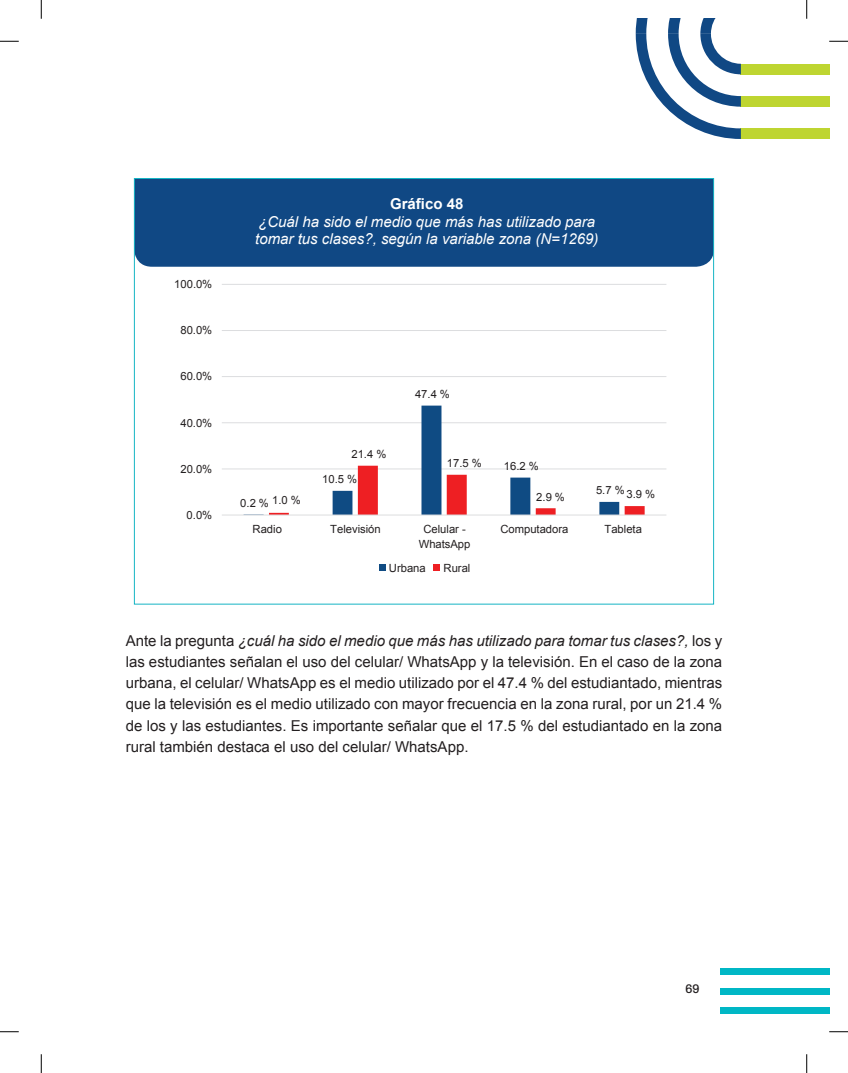
<style>
.page{position:relative;width:848px;height:1073px;background:#fff}
.page>*{position:absolute;margin:0;border:0;box-sizing:border-box;transform-origin:0 0}
.t1{font:15px/21.2px "Arial";color:#231f20;text-align:justify}
.t2{font:italic 15px/17.5px "Arial";color:#fff}
.t3{font:700 15px "Arial";color:#fff}
.t4{font:500 12.5px "Archivo";color:#231f20}
.t5{font:11.25px/14.2px "Arial";color:#231f20;text-align:center}
.s1{font-style:italic}
</style>
<div class="page">
<div style="left:720px;top:1007px;width:109px;height:6px;background:#00b7c5"></div>
<div style="left:720px;top:988px;width:109px;height:6px;background:#00b7c5"></div>
<div style="left:720px;top:968px;width:109px;height:6px;background:#00b7c5"></div>
<div style="left:740px;top:64px;width:89px;height:10px;background:#bed531"></div>
<div style="left:740px;top:96px;width:89px;height:11px;background:#bed531"></div>
<div style="left:740px;top:128px;width:89px;height:11px;background:#bed531"></div>
<svg style="left:635px;top:19px;width:105px;height:120px"></svg>
<div style="left:136px;top:180px;width:576px;height:87px;background:#104884"></div>
<hr style="left:222px;top:468px;width:444px;height:1px;background:#dcdddf">
<hr style="left:222px;top:422px;width:444px;height:1px;background:#dcdddf">
<hr style="left:222px;top:376px;width:444px;height:1px;background:#dcdddf">
<hr style="left:222px;top:330px;width:444px;height:1px;background:#dcdddf">
<hr style="left:222px;top:284px;width:444px;height:1px;background:#dcdddf">
<svg style="left:243px;top:405px;width:199px;height:65px"></svg>
<svg style="left:269px;top:465px;width:375px;height:49px"></svg>
<hr style="left:222px;top:514px;width:444px;height:1px;background:#dcdddf">
<div style="left:379px;top:564px;width:6px;height:7px;background:#0f4b83"></div>
<div style="left:433px;top:564px;width:7px;height:7px;background:#ee1f23"></div>
<svg style="left:0;top:40px;width:19px;height:2px"></svg>
<svg style="left:829px;top:40px;width:19px;height:2px"></svg>
<svg style="left:0;top:1031px;width:19px;height:1px"></svg>
<svg style="left:829px;top:1031px;width:19px;height:1px"></svg>
<svg style="left:40px;top:0;width:2px;height:19px"></svg>
<svg style="left:40px;top:1054px;width:2px;height:18px"></svg>
<svg style="left:806px;top:0;width:1px;height:19px"></svg>
<svg style="left:806px;top:1054px;width:1px;height:18px"></svg>
<p class="t5" style="left:174px;top:277px;width:40px">100.0%</p>
<p class="t5" style="left:180px;top:323px;width:33px">80.0%</p>
<p class="t5" style="left:180px;top:369px;width:33px">60.0%</p>
<p class="t5" style="left:180px;top:415px;width:33px">40.0%</p>
<p class="t5" style="left:180px;top:462px;width:33px">20.0%</p>
<p class="t5" style="left:187px;top:508px;width:27px">0.0%</p>
<p class="t3" style="left:390px;top:194px;width:75px">Gráfico 48</p>
<p class="t2" style="left:255px;top:213px;width:345px">¿Cuál ha sido el medio que más has utilizado para tomar tus clases?, según la variable zona (N=1269)</p>
<p class="t5" style="left:272px;top:493px;width:30px">1.0 %</p>
<p class="t5" style="left:240px;top:496px;width:30px">0.2 %</p>
<p class="t5" style="left:351px;top:447px;width:36px">21.4 %</p>
<p class="t5" style="left:322px;top:472px;width:36px">10.5 %</p>
<p class="t5" style="left:415px;top:387px;width:36px">47.4 %</p>
<p class="t5" style="left:447px;top:456px;width:36px">17.5 %</p>
<p class="t5" style="left:504px;top:459px;width:36px">16.2 %</p>
<p class="t5" style="left:596px;top:483px;width:30px">5.7 %</p>
<p class="t5" style="left:536px;top:489px;width:30px">2.9 %</p>
<p class="t5" style="left:626px;top:487px;width:30px">3.9 %</p>
<p class="t5" style="left:252px;top:522px;width:31px">Radio</p>
<p class="t5" style="left:330px;top:522px;width:52px">Televisión</p>
<p class="t5" style="left:419px;top:522px;width:53px">Celular -<br>WhatsApp</p>
<p class="t5" style="left:500px;top:522px;width:69px">Computadora</p>
<p class="t5" style="left:604px;top:522px;width:39px">Tableta</p>
<p class="t5" style="left:389px;top:560px;width:38px">Urbana</p>
<p class="t5" style="left:443px;top:560px;width:28px">Rural</p>
<p class="t1" style="left:126px;top:629px;width:598px">Ante la pregunta <span class="s1">¿cuál ha sido el medio que más has utilizado para tomar tus clases?,</span> los y las estudiantes señalan el uso del celular/ WhatsApp y la televisión. En el caso de la zona urbana, el celular/ WhatsApp es el medio utilizado por el 47.4 % del estudiantado, mientras que la televisión es el medio utilizado con mayor frecuencia en la zona rural, por un 21.4 % de los y las estudiantes. Es importante señalar que el 17.5 % del estudiantado en la zona rural también destaca el uso del celular/ WhatsApp.</p>
<p class="t4" style="left:685px;top:979px;width:15px">69</p>
</div>
